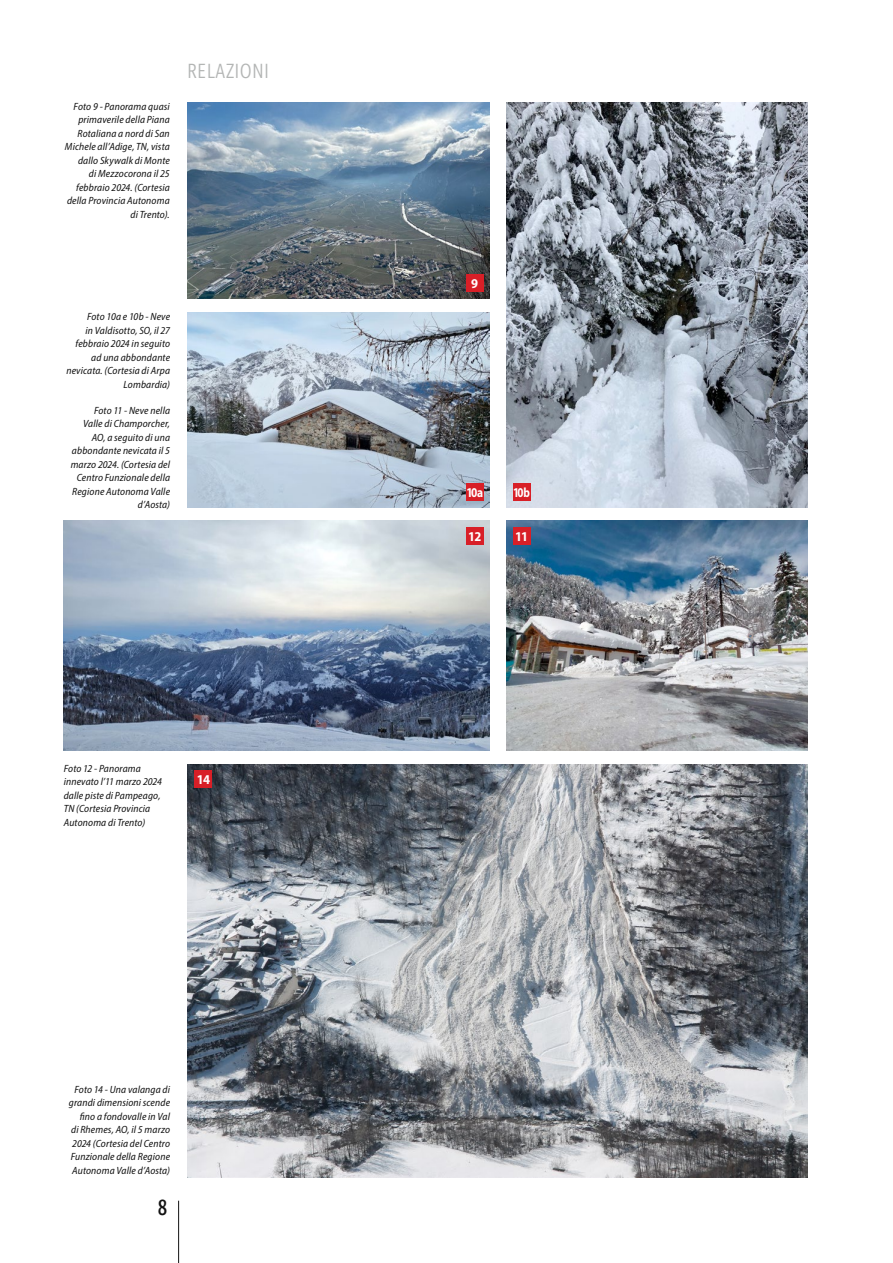
<style>
.page{position:relative;width:893px;height:1263px;background:#fff}
.page>*{position:absolute;margin:0;border:0;box-sizing:border-box;transform-origin:0 0}
.t1{font:22.5px "Ingra Cd";color:#121212}
.t2{font:300 21px "Ingra Cd";letter-spacing:.01em;color:#b3b5b4}
.t3{font:700 semi-condensed 13.5px "Myriad Pro";letter-spacing:-.045em;color:#fff}
.t4{font:700 semi-condensed 13.5px "Myriad Pro";letter-spacing:-.045em;color:#fff;scale:.9 1}
.t5{font:700 semi-condensed 13.5px "Myriad Pro";letter-spacing:-.045em;color:#fff;scale:.87 1}
.t6{font:italic semi-condensed 10.5px/13.5px "Myriad Pro";letter-spacing:.015em;color:#121212;text-align:right}
</style>
<div class="page">
<img style="left:187px;top:102px;width:302px;height:197px">
<img style="left:506px;top:102px;width:302px;height:405px">
<img style="left:187px;top:312px;width:302px;height:195px">
<hr style="left:178px;top:1201px;width:1px;height:62px;background:#121212">
<img style="left:506px;top:520px;width:302px;height:231px">
<img style="left:187px;top:764px;width:621px;height:414px">
<img style="left:64px;top:520px;width:425px;height:231px">
<div style="left:466px;top:275px;width:17px;height:17px;background:#d81f27"></div>
<div style="left:466px;top:527px;width:17px;height:18px;background:#d81f27"></div>
<div style="left:195px;top:770px;width:17px;height:18px;background:#d81f27"></div>
<div style="left:513px;top:527px;width:17px;height:18px;background:#d81f27"></div>
<div style="left:466px;top:483px;width:17px;height:17px;background:#d81f27"></div>
<div style="left:513px;top:483px;width:17px;height:17px;background:#d81f27"></div>
<p class="t6" style="left:65px;top:100px;width:106px">Foto 9 - Panorama quasi primaverile della Piana<br>Rotaliana a nord di San<br>Michele all’Adige, TN, vista dallo Skywalk di Monte<br>di Mezzocorona il 25 febbraio 2024. (Cortesia della Provincia Autonoma di Trento).</p>
<h2 class="t2" style="left:187px;top:58px;width:83px">RELAZIONI</h2>
<p class="t6" style="left:66px;top:310px;width:105px">Foto 10a e 10b - Neve<br>in Valdisotto, SO, il 27 febbraio 2024 in seguito ad una abbondante nevicata. (Cortesia di Arpa<br>Lombardia)</p>
<p class="t6" style="left:71px;top:403px;width:101px">Foto 11 - Neve nella<br>Valle di Champorcher,<br>AO, a seguito di una abbondante nevicata il 5 marzo 2024. (Cortesia del<br>Centro Funzionale della<br>Regione Autonoma Valle d’Aosta)</p>
<p class="t6" style="left:64px;top:761px;width:100px;text-align:left">Foto 12 - Panorama innevato l’11 marzo 2024 dalle piste di Pampeago,<br>TN (Cortesia Provincia<br>Autonoma di Trento)</p>
<p class="t3" style="left:197px;top:771px;width:15px">14</p>
<p class="t6" style="left:69px;top:1082px;width:103px">Foto 14 - Una valanga di grandi dimensioni scende fino a fondovalle in Val<br>di Rhemes, AO, il 5 marzo<br>2024 (Cortesia del Centro<br>Funzionale della Regione<br>Autonoma Valle d’Aosta)</p>
<h1 class="t1" style="left:157px;top:1193px;width:12px">8</h1>
<p class="t3" style="left:471px;top:275px;width:8px">9</p>
<p class="t4" style="left:466px;top:484px;width:20px">10a</p>
<p class="t5" style="left:513px;top:484px;width:21px">10b</p>
<p class="t3" style="left:468px;top:528px;width:15px">12</p>
<p class="t3" style="left:515px;top:528px;width:15px">11</p>
</div>
